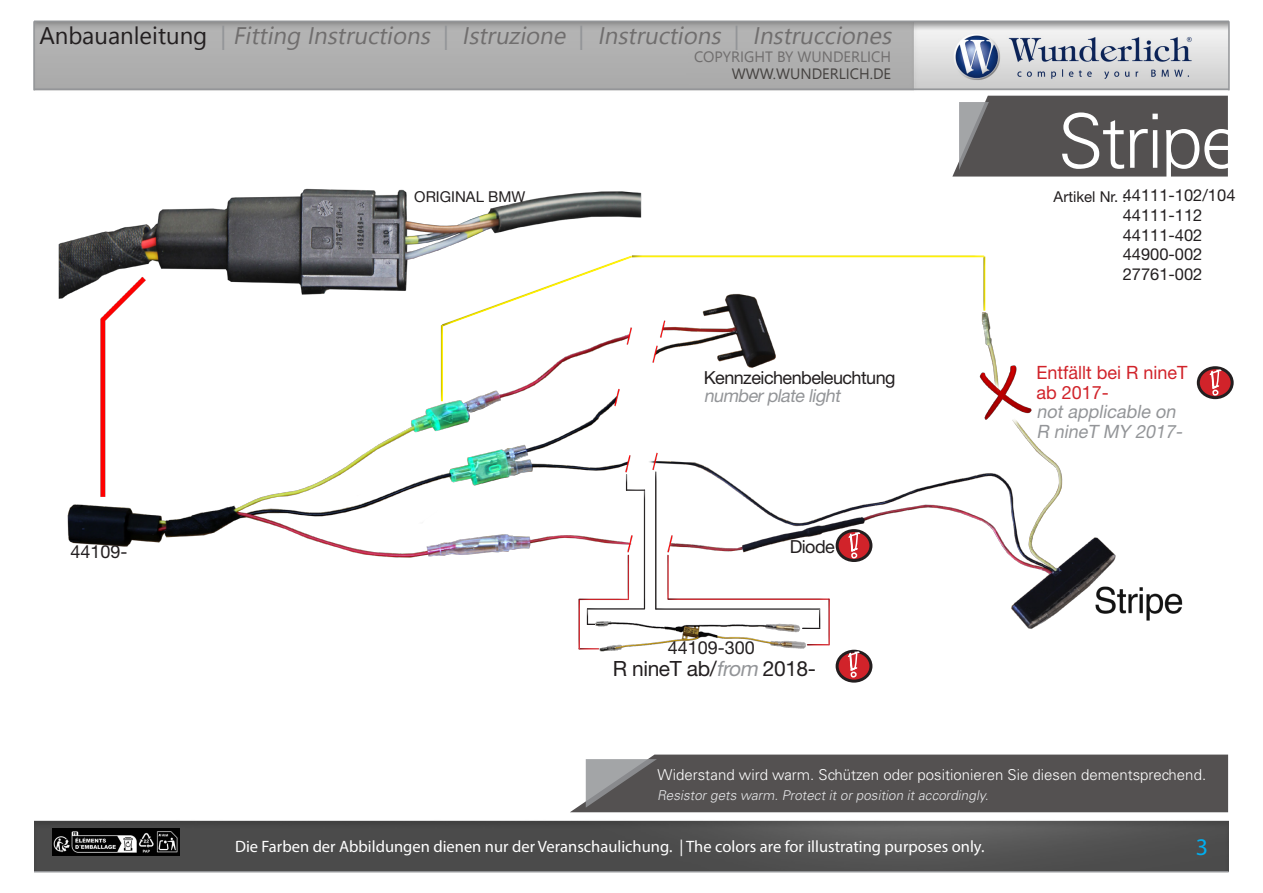
<style>
.page{position:relative;width:1263px;height:893px;background:#fff}
.page>*{position:absolute;margin:0;border:0;box-sizing:border-box;transform-origin:0 0}
.t1{font:300 75px "Univers LT Std";letter-spacing:-.03em;color:#fff}
.t2{font:italic 24px "Nirmala UI";color:#706e6e}
.t3{font:24px "Myriad Pro";color:#00aeef}
.t4{font:21px "Helvetica Neue LT Std";letter-spacing:-.02em;color:#231f20}
.t5{font:italic 18.3px "Helvetica Neue LT Std";color:#939598}
.t6{font:18.3px "Helvetica Neue LT Std";color:#d1232a}
.t7{font:18px "Helvetica Neue LT Std";letter-spacing:-.03em;color:#231f20}
.t8{font:italic 18px "Helvetica Neue LT Std";color:#939598}
.t9{font:18px "Helvetica Neue LT Std";color:#231f20}
.t10{font:16.5px "Myriad Pro";color:#fff}
.t11{font:16.5px "Helvetica Neue LT Std";color:#231f20}
.t12{font:300 15px "Univers LT Std";color:#fff}
.t13{font:15px "Helvetica Neue LT Std";color:#231f20}
.t14{font:15px "Nirmala UI";color:#706e6e}
.t15{font:15px "Nirmala UI";color:#454240}
.t16{font:italic 300 13.5px "Univers LT Std";color:#e6e7e9}
.s1{font-style:normal;color:#231f20}
.s2{font-style:normal;color:#939598}
.s3{font-style:italic;color:#939598}
</style>
<div class="page">
<img style="left:34px;top:22px;width:1195px;height:850px">
<img style="left:35px;top:129px;width:1193px;height:564px">
<hr style="left:34px;top:871px;width:1194px;height:1px;background:#939598">
<hr style="left:34px;top:88px;width:1195px;height:2px;background:#939598">
<hr style="left:1228px;top:21px;width:2px;height:69px;background:#939598">
<hr style="left:33px;top:21px;width:2px;height:69px;background:#939598">
<hr style="left:34px;top:21px;width:1195px;height:1px;background:#939598">
<svg style="left:570px;top:755px;width:658px;height:57px;background:#5c5959"></svg>
<hr style="left:984px;top:253px;width:3px;height:59px;background:#fff">
<div style="left:981px;top:253px;width:5px;height:59px;background:#231f20;opacity:.75"></div>
<div style="left:638px;top:253px;width:347px;height:5px;background:#fff;opacity:.75"></div>
<div style="left:631px;top:253px;width:349px;height:5px;background:#231f20;opacity:.75"></div>
<div style="left:445px;top:253px;width:188px;height:74px;background:#fff"></div>
<div style="left:441px;top:253px;width:188px;height:74px;background:#fff"></div>
<hr style="left:441px;top:322px;width:4px;height:80px;background:#fff">
<hr style="left:439px;top:322px;width:4px;height:80px;background:#231f20;opacity:.75">
<svg style="left:1198px;top:368px;width:34px;height:30px"></svg>
<div style="left:1197px;top:366px;width:37px;height:33px;border:3px solid #231f20;border-radius:50%"></div>
<svg style="left:1210px;top:369px;width:12px;height:48px"></svg>
<svg style="left:837px;top:531px;width:34px;height:29px"></svg>
<div style="left:836px;top:529px;width:36px;height:33px;border:3px solid #231f20;border-radius:50%"></div>
<svg style="left:848px;top:532px;width:12px;height:48px"></svg>
<svg style="left:952px;top:96px;width:276px;height:81px;background:#5d5a5a"></svg>
<img style="left:591px;top:603px;width:219px;height:62px">
<div style="left:665px;top:552px;width:5px;height:49px;background:#231f20;opacity:.96"></div>
<hr style="left:673px;top:597px;width:157px;height:4px;background:#fff;opacity:.94">
<hr style="left:665px;top:597px;width:160px;height:4px;background:#231f20;opacity:.96">
<hr style="left:826px;top:595px;width:4px;height:51px;background:#231f20;opacity:.96">
<hr style="left:812px;top:642px;width:18px;height:4px;background:#fff;opacity:.94">
<hr style="left:805px;top:642px;width:20px;height:4px;background:#231f20;opacity:.96">
<div style="left:652px;top:469px;width:6px;height:131px;background:#fff;opacity:.75"></div>
<div style="left:652px;top:476px;width:6px;height:134px;background:#231f20;opacity:.75"></div>
<hr style="left:653px;top:606px;width:168px;height:3px;background:#fff">
<hr style="left:653px;top:608px;width:168px;height:2px;background:#231f20;opacity:.75">
<hr style="left:817px;top:606px;width:4px;height:13px;background:#fff;opacity:.75">
<hr style="left:817px;top:613px;width:4px;height:17px;background:#231f20;opacity:.75">
<svg style="left:802px;top:608px;width:18px;height:17px"></svg>
<hr style="left:800px;top:625px;width:21px;height:4px;background:#fff">
<hr style="left:800px;top:627px;width:21px;height:3px;background:#231f20;opacity:.75">
<div style="left:584px;top:646px;width:17px;height:5px;background:#fff;opacity:.94"></div>
<div style="left:577px;top:646px;width:17px;height:5px;background:#231f20;opacity:.96"></div>
<hr style="left:577px;top:597px;width:4px;height:54px;background:#231f20;opacity:.96">
<svg style="left:589px;top:610px;width:7px;height:15px"></svg>
<div style="left:584px;top:606px;width:5px;height:11px;background:#fff;opacity:.75"></div>
<div style="left:584px;top:613px;width:5px;height:12px;background:#231f20;opacity:.75"></div>
<hr style="left:585px;top:606px;width:60px;height:3px;background:#fff">
<hr style="left:585px;top:608px;width:60px;height:2px;background:#231f20;opacity:.75">
<div style="left:641px;top:487px;width:6px;height:113px;background:#fff;opacity:.75"></div>
<div style="left:641px;top:494px;width:6px;height:116px;background:#231f20;opacity:.75"></div>
<hr style="left:623px;top:487px;width:23px;height:3px;background:#fff">
<hr style="left:623px;top:489px;width:23px;height:2px;background:#f3f3f3">
<svg style="left:628px;top:474px;width:17px;height:17px"></svg>
<div style="left:623px;top:472px;width:5px;height:11px;background:#fff;opacity:.75"></div>
<div style="left:623px;top:479px;width:5px;height:12px;background:#231f20;opacity:.75"></div>
<div style="left:625px;top:553px;width:5px;height:48px;background:#231f20;opacity:.96"></div>
<div style="left:585px;top:596px;width:45px;height:5px;background:#fff;opacity:.94"></div>
<div style="left:577px;top:596px;width:47px;height:5px;background:#231f20;opacity:.96"></div>
<svg style="left:837px;top:651px;width:34px;height:30px"></svg>
<div style="left:836px;top:650px;width:36px;height:33px;border:3px solid #231f20;border-radius:50%"></div>
<svg style="left:848px;top:651px;width:12px;height:48px"></svg>
<img style="left:52px;top:829px;width:128px;height:27px">
<p class="t2" style="left:39px;top:16px;width:860px"><span class="s1">A n b a u a n l e i t u n g</span> <span class="s2">|</span> Fitting Instructions <span class="s2">|</span> Istruzione <span class="s2">|</span> Instructions <span class="s2">|</span> Instrucciones</p>
<p class="t15" style="left:732px;top:62px;width:161px">WWW.WUNDERLICH.DE</p>
<p class="t14" style="left:694px;top:45px;width:199px">COPYRIGHT BY WUNDERLICH</p>
<p class="t7" style="left:70px;top:541px;width:59px">44109-</p>
<p class="t13" style="left:414px;top:188px;width:113px">ORIGINAL BMW</p>
<p class="t7" style="left:704px;top:366px;width:193px">Kennzeichenbeleuchtung</p>
<p class="t8" style="left:704px;top:384px;width:141px">numberplate light</p>
<p class="t9" style="left:668px;top:637px;width:89px">44109-300</p>
<p class="t7" style="left:790px;top:535px;width:47px">Diode</p>
<p class="t4" style="left:613px;top:656px;width:205px">R nineT ab/<span class="s3">from</span> 2018-</p>
<p class="t1" style="left:1058px;top:96px;width:186px">Stripe</p>
<p class="t13" style="left:1054px;top:187px;width:75px">Artikel Nr. :</p>
<p class="t11" style="left:1123px;top:185px;width:114px">44111-102/104</p>
<p class="t11" style="left:1123px;top:205px;width:81px">44111-112</p>
<p class="t11" style="left:1123px;top:225px;width:81px">44111-402</p>
<p class="t11" style="left:1123px;top:245px;width:81px">44900-002</p>
<p class="t11" style="left:1123px;top:264px;width:81px">27761-002</p>
<p class="t6" style="left:1036px;top:362px;width:153px">Entfällt bei R nineT</p>
<p class="t6" style="left:1036px;top:381px;width:74px">ab 2017-</p>
<p class="t5" style="left:1036px;top:401px;width:144px">not applicable on</p>
<p class="t5" style="left:1036px;top:420px;width:151px">R nineT MY 2017-</p>
<p class="t12" style="left:657px;top:766px;width:550px">Widerstand wird warm. Schützen oder positionieren Sie diesen dementsprechend.</p>
<p class="t16" style="left:657px;top:787px;width:336px">Resistor gets warm. Protect it or position it accordingly.</p>
<p class="t10" style="left:235px;top:837px;width:751px">Die Farben der Abbildungen dienen nur der Veranschaulichung. | The colors are for illustrating purposes only.</p>
<p class="t3" style="left:1196px;top:832px;width:14px">3</p>
</div>
